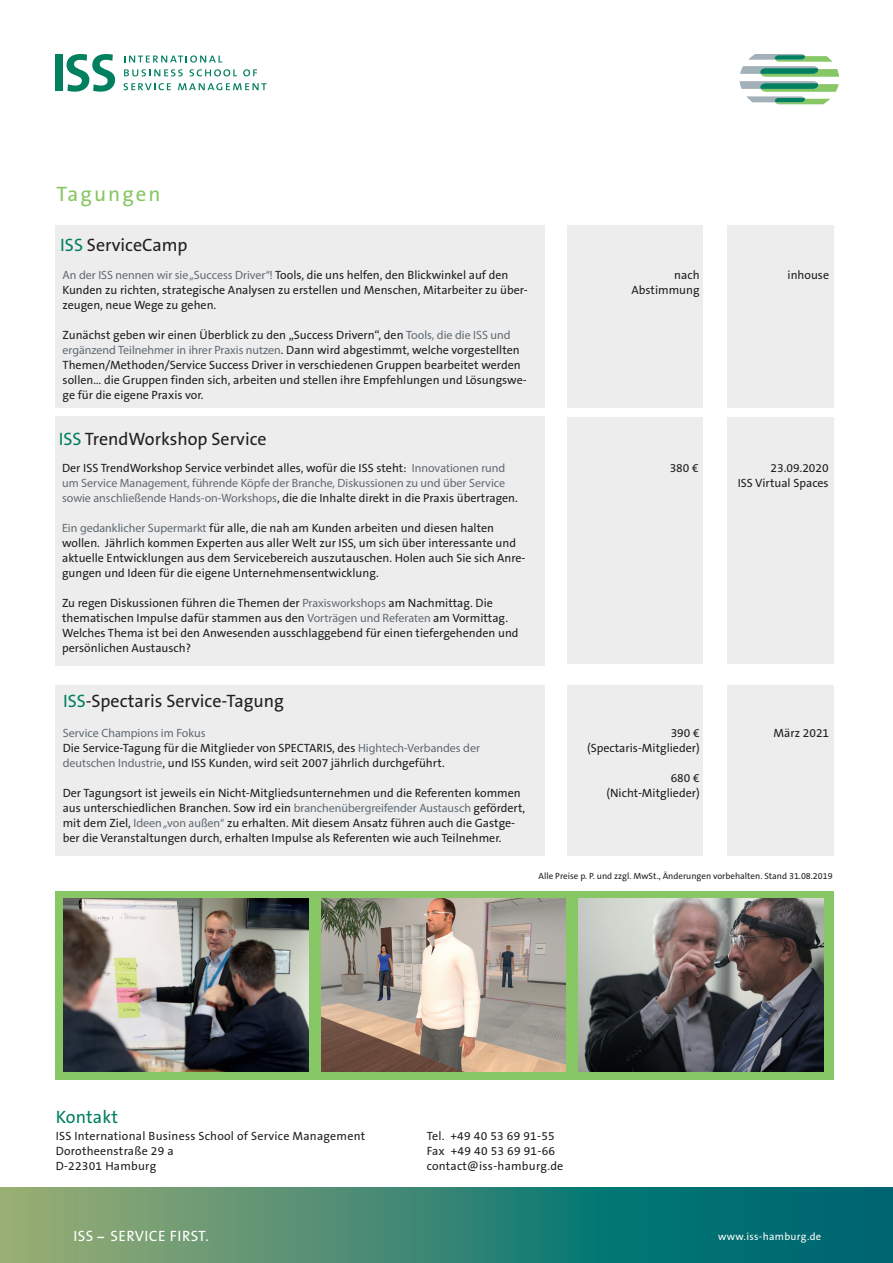
<style>
.page{position:relative;width:893px;height:1263px;background:#fff}
.page>*{position:absolute;margin:0;border:0;box-sizing:border-box;transform-origin:0 0}
.t1{font:21px "The Sans B5 Plain";letter-spacing:.1em;color:#87c765}
.t2{font:18px "The Sans B5 Plain";color:#231f20}
.t3{font:18px "The Sans B5 Plain";letter-spacing:.01em;color:#00805f}
.t4{font:15px "The Sans B5 Plain";letter-spacing:.03em;color:#fff}
.t5{font:12px/15px "The Sans B5 Plain";color:#231f20}
.t6{font:12px/15px "The Sans B5 Plain";letter-spacing:.02em;color:#231f20}
.t7{font:12px "Myriad Pro";color:#5f696f}
.t8{font:10.5px "The Sans B5 Plain";letter-spacing:.03em;color:#fff}
.t9{font:9px "The Sans B5 Plain";color:#231f20}
.s1{color:#00805f}
.s2{font-family:"Myriad Pro";color:#5f696f}
.s3{font-family:"The Sans B7";font-weight:700;font-size:12px}
</style>
<div class="page">
<svg style="left:1px;top:1188px;width:892px;height:75px;background:#3a8673"></svg>
<svg style="left:124px;top:83px;width:47px;height:7px"></svg>
<svg style="left:178px;top:83px;width:89px;height:7px"></svg>
<svg style="left:124px;top:69px;width:59px;height:7px"></svg>
<svg style="left:190px;top:69px;width:47px;height:7px"></svg>
<svg style="left:243px;top:69px;width:14px;height:7px"></svg>
<svg style="left:124px;top:55px;width:98px;height:8px"></svg>
<div style="left:55px;top:55px;width:7px;height:36px;background:#00805f"></div>
<svg style="left:67px;top:54px;width:48px;height:38px"></svg>
<svg style="left:740px;top:54px;width:99px;height:50px"></svg>
<div style="left:56px;top:417px;width:489px;height:249px;background:#ededee"></div>
<div style="left:727px;top:417px;width:106px;height:246px;background:#ededee"></div>
<div style="left:567px;top:417px;width:135px;height:246px;background:#ededee"></div>
<div style="left:56px;top:226px;width:489px;height:182px;background:#ededee"></div>
<div style="left:727px;top:226px;width:106px;height:182px;background:#ededee"></div>
<div style="left:567px;top:226px;width:135px;height:182px;background:#ededee"></div>
<div style="left:56px;top:685px;width:489px;height:170px;background:#ededee"></div>
<div style="left:727px;top:685px;width:106px;height:170px;background:#ededee"></div>
<div style="left:567px;top:685px;width:135px;height:170px;background:#ededee"></div>
<div style="left:55px;top:891px;width:778px;height:188px;background:#87c765"></div>
<img style="left:64px;top:899px;width:244px;height:172px">
<img style="left:321px;top:899px;width:245px;height:172px">
<img style="left:579px;top:899px;width:244px;height:172px">
<h1 class="t1" style="left:56px;top:183px;width:106px">Tagungen</h1>
<h2 class="t2" style="left:60px;top:236px;width:129px"><span class="s1">ISS</span> ServiceCamp</h2>
<p class="t5" style="left:63px;top:268px;width:467px"><span class="s2">An der ISS nennen wir sie „Success Driver“!</span> Tools, die uns helfen, den Blickwinkel auf den<br>Kunden zu richten, strategische Analysen zu erstellen und Menschen, Mitarbeiter zu über&shy;zeugen, neue Wege zu gehen.</p>
<p class="t5" style="left:63px;top:328px;width:466px">Zunächst geben wir einen Überblick zu den „Success Drivern“, den <span class="s2">Tools, die die ISS und ergänzend Teilnehmer in ihrer Praxis nutzen</span>. Dann wird abgestimmt, welche vorgestellten Themen/Methoden/Service Success Driver in verschiedenen Gruppen bearbeitet werden sollen… die Gruppen finden sich, arbeiten und stellen ihre Empfehlungen und Lösungswe&shy;ge für die eigene Praxis vor.</p>
<h2 class="t2" style="left:59px;top:430px;width:209px"><span class="s1">ISS</span> TrendWorkshop Service</h2>
<p class="t5" style="left:62px;top:461px;width:445px">Der ISS TrendWorkshop Service verbindet alles, wofür die ISS steht: <span class="s2">Innovationen rund</span></p>
<p class="t7" style="left:62px;top:476px;width:445px">um Service Management, führende Köpfe der Branche, Diskussionen zu und über Service</p>
<p class="t5" style="left:62px;top:491px;width:457px"><span class="s2">sowie anschließende Hands-on-Workshops</span>, die die Inhalte direkt in die Praxis übertragen.</p>
<p class="t5" style="left:62px;top:521px;width:465px"><span class="s2">Ein gedanklicher Supermarkt</span> für alle, die nah am Kunden arbeiten und diesen halten wollen. Jährlich kommen Experten aus aller Welt zur ISS, um sich über interessante und aktuelle Entwicklungen aus dem Servicebereich auszutauschen. Holen auch Sie sich Anre&shy;gungen und Ideen für die eigene Unternehmensentwicklung.</p>
<p class="t5" style="left:62px;top:596px;width:458px">Zu regen Diskussionen führen die Themen der <span class="s2">Praxisworkshops</span> am Nachmittag. Die thematischen Impulse dafür stammen aus den <span class="s2">Vorträgen und Referaten</span> am Vormittag.<br>Welches Thema ist bei den Anwesenden ausschlaggebend für einen tiefergehenden und persönlichen Austausch?</p>
<p class="t5" style="left:631px;top:268px;width:70px;text-align:right">nach<br>Abstimmung</p>
<p class="t5" style="left:787px;top:268px;width:43px">inhouse</p>
<p class="t5" style="left:670px;top:461px;width:31px">380 €</p>
<p class="t5" style="left:738px;top:461px;width:92px;text-align:right">23.09.2020<br>ISS Virtual Spaces</p>
<h2 class="t2" style="left:63px;top:692px;width:222px"><span class="s1">ISS</span>-Spectaris Service-Tagung</h2>
<p class="t7" style="left:63px;top:726px;width:144px">Service Champions im Fokus</p>
<p class="t5" style="left:63px;top:741px;width:419px">Die Service-Tagung für die Mitglieder von SPECTARIS, des <span class="s2">Hightech-Verbandes der deutschen Industrie</span>, und ISS Kunden, wird seit 2007 jährlich durchgeführt.</p>
<p class="t5" style="left:63px;top:786px;width:464px">Der Tagungsort ist jeweils ein Nicht-Mitgliedsunternehmen und die Referenten kommen aus unterschiedlichen Branchen. Sow ird ein <span class="s2">branchenübergreifender Austausch</span> gefördert, mit dem Ziel, <span class="s2">Ideen „von außen“</span> zu erhalten. Mit diesem Ansatz führen auch die Gastge&shy;ber die Veranstaltungen durch, erhalten Impulse als Referenten wie auch Teilnehmer.</p>
<p class="t5" style="left:671px;top:726px;width:31px">390 €</p>
<p class="t5" style="left:774px;top:726px;width:57px">März 2021</p>
<p class="t5" style="left:587px;top:741px;width:114px">(Spectaris-Mitglieder)</p>
<p class="t5" style="left:606px;top:771px;width:95px;text-align:right">680 € (Nicht-Mitglieder)</p>
<p class="t9" style="left:539px;top:871px;width:296px">Alle Preise p. P. und zzgl. MwSt., Änderungen vorbehalten. Stand 31.08.2019</p>
<h2 class="t3" style="left:56px;top:1107px;width:64px">Kontakt</h2>
<p class="t6" style="left:56px;top:1128px;width:311px">ISS International Business School of Service Management<br>Dorotheenstraße 29 a<br>D-22301 Hamburg</p>
<p class="t6" style="left:427px;top:1128px;width:138px">Tel. +49 40 53 69 91-55<br>Fax +49 40 53 69 91-66 contact@iss-hamburg.de</p>
<p class="t4" style="left:73px;top:1228px;width:137px">ISS <span class="s3">–</span> SERVICE FIRST.</p>
<p class="t8" style="left:718px;top:1231px;width:105px">www.iss-hamburg.de</p>
</div>
